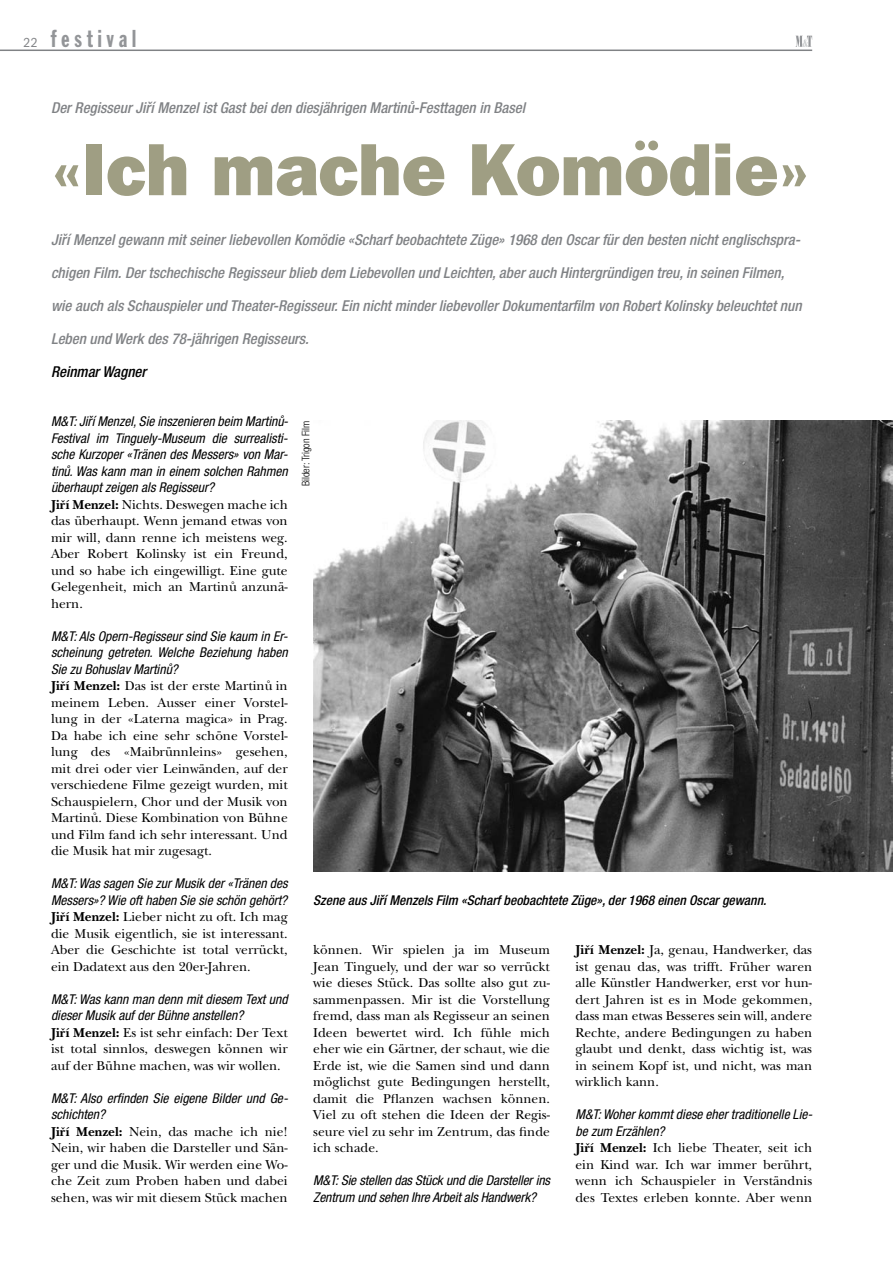
<style>
.page{position:relative;width:893px;height:1263px;background:#fff}
.page>*{position:absolute;margin:0;border:0;box-sizing:border-box;transform-origin:0 0}
.t1{font:74.25px "ITC Franklin Gothic Std Hvy";color:#9f9e83}
.t2{font:24px "Franklin Gothic Std Extra Cond";letter-spacing:.2em;color:#939598}
.t3{font:italic 500 condensed 15px "Helvetica Neue LT Std";color:#808285}
.t4{font:italic 500 condensed 15px "Helvetica Neue LT Std";color:#000}
.t5{font:13.5px/16.5px "New Baskerville Std";color:#000;text-align:justify}
.t6{font:italic condensed 13.5px/16.5px "Helvetica Neue LT Std";color:#000}
.t7{font:italic 500 condensed 13.5px "Helvetica Neue LT Std";color:#000}
.t8{font:300 condensed 10.5px "Helvetica Neue LT Std";color:#000}
.s1{font-family:"ITC Franklin Gothic Std";font-stretch:condensed;font-size:13.5px;color:#808285}
.s2{font-weight:700}
</style>
<div class="page">
<svg style="left:796px;top:36px;width:16px;height:11px"></svg>
<hr style="left:0;top:50px;width:812px;height:1px;background:#808285">
<img style="left:313px;top:420px;width:580px;height:452px">
<h2 class="t2" style="left:24px;top:25px;width:114px"><span class="s1">22</span> festival</h2>
<p class="t3" style="left:51px;top:98px;width:476px">Der Regisseur Jirˇí Menzel ist Gast bei den diesjährigen Martinu˚-Festtagen in Basel</p>
<h1 class="t1" style="left:51px;top:126px;width:760px">«Ich mache Komödie»</h1>
<p class="t3" style="left:51px;top:230px;width:751px">Jirˇí Menzel gewann mit seiner liebevollen Komödie «Scharf beobachtete Züge» 1968 den Oscar für den besten nicht englischspra-</p>
<p class="t3" style="left:51px;top:263px;width:735px">chigen Film. Der tschechische Regisseur blieb dem Liebevollen und Leichten, aber auch Hintergründigen treu, in seinen Filmen,</p>
<p class="t3" style="left:51px;top:296px;width:752px">wie auch als Schauspieler und Theater-Regisseur. Ein nicht minder liebevoller Dokumentarfilm von Robert Kolinsky beleuchtet nun</p>
<p class="t3" style="left:51px;top:329px;width:259px">Leben und Werk des 78-jährigen Regisseurs.</p>
<p class="t4" style="left:51px;top:362px;width:97px">Reinmar Wagner</p>
<p class="t6" style="left:51px;top:413px;width:238px;text-align:justify">M&amp;T: Jirˇí Menzel, Sie inszenieren beim Martinu˚- Festival im Tinguely-Museum die surrealisti&shy;sche Kurzoper «Tränen des Messers» von Mar&shy;tinu˚. Was kann man in einem solchen Rahmen überhaupt zeigen als Regisseur?</p>
<p class="t5" style="left:51px;top:496px;width:238px"><span class="s2">Jirˇí Menzel:</span> Nichts. Deswegen mache ich das überhaupt. Wenn jemand etwas von mir will, dann renne ich meistens weg.<br>Aber Robert Kolinsky ist ein Freund, und so habe ich eingewilligt. Eine gute Gelegenheit, mich an Martinu˚ anzunä&shy;hern.</p>
<p class="t6" style="left:51px;top:628px;width:238px;text-align:justify">M&amp;T: Als Opern-Regisseur sind Sie kaum in Er&shy;scheinung getreten. Welche Beziehung haben Sie zu Bohuslav Martinu˚?</p>
<p class="t5" style="left:51px;top:678px;width:238px"><span class="s2">Jirˇí Menzel:</span> Das ist der erste Martinu˚ in meinem Leben. Ausser einer Vorstel&shy;lung in der «Laterna magica» in Prag.<br>Da habe ich eine sehr schöne Vorstel&shy;lung des «Maibrünnleins» gesehen, mit drei oder vier Leinwänden, auf der verschiedene Filme gezeigt wurden, mit Schauspielern, Chor und der Musik von Martinu˚. Diese Kombination von Bühne und Film fand ich sehr interessant. Und die Musik hat mir zugesagt.</p>
<p class="t6" style="left:51px;top:875px;width:238px">M&amp;T: Was sagen Sie zur Musik der «Tränen des<br>Messers»? Wie oft haben Sie sie schön gehört?</p>
<p class="t5" style="left:51px;top:909px;width:238px"><span class="s2">Jirˇí Menzel:</span> Lieber nicht zu oft. Ich mag die Musik eigentlich, sie ist interessant.<br>Aber die Geschichte ist total verrückt, ein Dadatext aus den 20er-Jahren.</p>
<p class="t6" style="left:51px;top:991px;width:238px">M&amp;T: Was kann man denn mit diesem Text und dieser Musik auf der Bühne anstellen?</p>
<p class="t5" style="left:51px;top:1024px;width:238px"><span class="s2">Jirˇí Menzel:</span> Es ist sehr einfach: Der Text ist total sinnlos, deswegen können wir auf der Bühne machen, was wir wollen.</p>
<p class="t6" style="left:51px;top:1090px;width:238px">M&amp;T: Also erfinden Sie eigene Bilder und Ge&shy;schichten?</p>
<p class="t5" style="left:51px;top:1123px;width:238px"><span class="s2">Jirˇí Menzel:</span> Nein, das mache ich nie!<br>Nein, wir haben die Darsteller und Sän&shy;ger und die Musik. Wir werden eine Wo&shy;che Zeit zum Proben haben und dabei sehen, was wir mit diesem Stück machen</p>
<p class="t8" style="left:300px;top:486px;width:68px;rotate:-90deg">Bilder: Trigon Film</p>
<p class="t7" style="left:313px;top:892px;width:455px">Szene aus Jirˇí Menzels Film «Scharf beobachtete Züge», der 1968 einen Oscar gewann.</p>
<p class="t5" style="left:575px;top:942px;width:238px"><span class="s2">Jirˇí Menzel:</span> Ja, genau, Handwerker, das ist genau das, was trifft. Früher waren alle Künstler Handwerker, erst vor hun&shy;dert Jahren ist es in Mode gekommen, dass man etwas Besseres sein will, andere Rechte, andere Bedingungen zu haben glaubt und denkt, dass wichtig ist, was in seinem Kopf ist, und nicht, was man wirklich kann.</p>
<p class="t6" style="left:575px;top:1106px;width:238px">M&amp;T: Woher kommt diese eher traditionelle Lie&shy;be zum Erzählen?</p>
<p class="t5" style="left:575px;top:1140px;width:238px"><span class="s2">Jirˇí Menzel:</span> Ich liebe Theater, seit ich ein Kind war. Ich war immer berührt, wenn ich Schauspieler in Verständnis des Textes erleben konnte. Aber wenn</p>
<p class="t5" style="left:313px;top:942px;width:238px">können. Wir spielen ja im Museum Jean Tinguely, und der war so verrückt wie dieses Stück. Das sollte also gut zu&shy;sammenpassen. Mir ist die Vorstellung fremd, dass man als Regisseur an seinen Ideen bewertet wird. Ich fühle mich eher wie ein Gärtner, der schaut, wie die Erde ist, wie die Samen sind und dann möglichst gute Bedingungen herstellt, damit die Pflanzen wachsen können.<br>Viel zu oft stehen die Ideen der Regis&shy;seure viel zu sehr im Zentrum, das finde ich schade.</p>
<p class="t6" style="left:313px;top:1172px;width:238px">M&amp;T: Sie stellen das Stück und die Darsteller ins<br>Zentrum und sehen Ihre Arbeit als Handwerk?</p>
</div>
